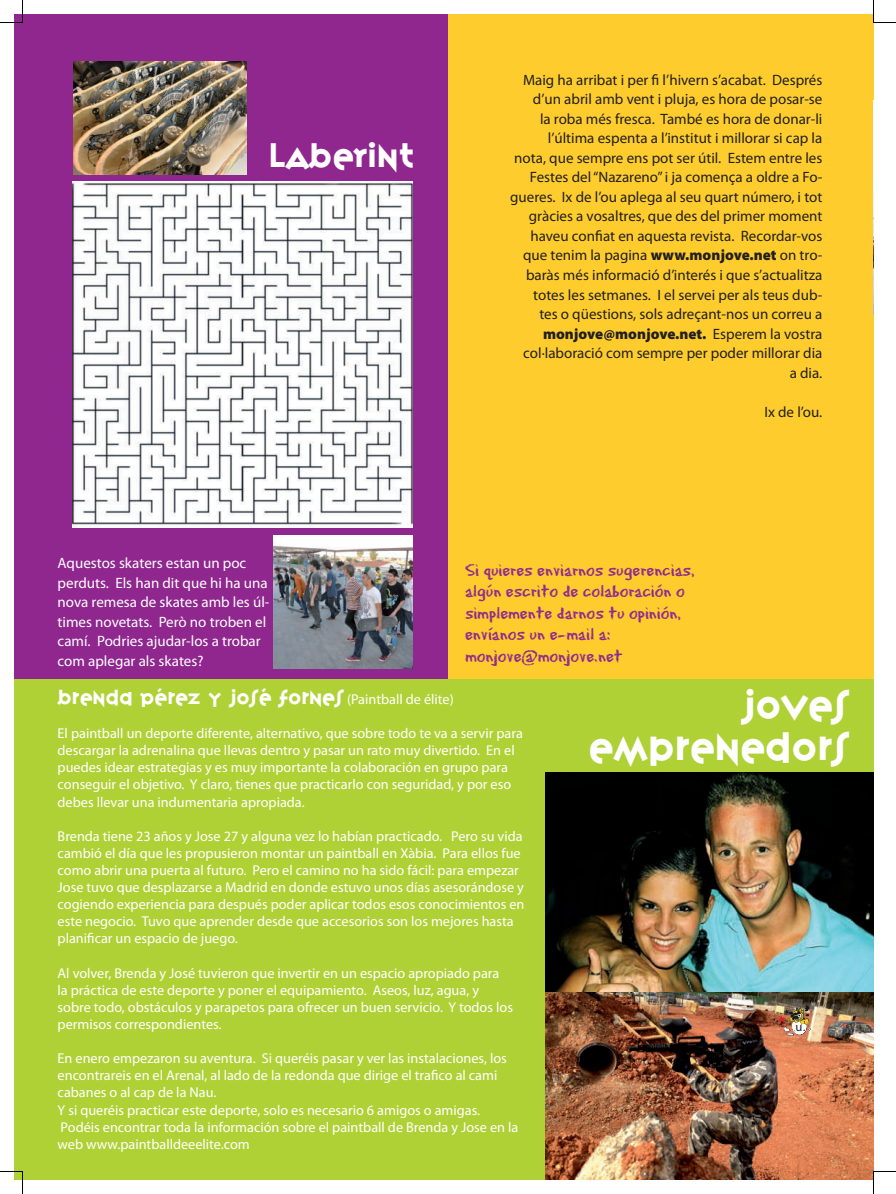
<style>
.page{position:relative;width:896px;height:1194px;background:#fff}
.page>*{position:absolute;margin:0;border:0;box-sizing:border-box;transform-origin:0 0}
.t1{font:35.1px/42px "Variex";color:#fff;text-align:right}
.t2{font:30px "Variex";color:#fff}
.t3{font:18px/21.6px "Eraser Dust";color:#8f278f}
.t4{font:18px "Variex";color:#fff}
.t5{font:15px/19.5px "Myriad Pro";color:#231f20;text-align:right}
.t6{font:15px/19.5px "Myriad Pro";color:#fff}
.t7{font:14.25px/17.1px "Myriad Pro";color:#fff}
.t8{font:12.6px "Myriad Pro";color:#231f20}
.s1{font-weight:900}
.s2{font-family:"Myriad Pro";font-size:14.25px}
</style>
<div class="page">
<div style="left:14px;top:679px;width:859px;height:500px;background:#b0d136"></div>
<div style="left:448px;top:14px;width:425px;height:664px;background:#fecd2d"></div>
<div style="left:14px;top:14px;width:434px;height:664px;background:#8f278f"></div>
<img style="left:873px;top:191px;width:1px;height:123px">
<img style="left:72px;top:182px;width:341px;height:345px">
<img style="left:273px;top:535px;width:139px;height:133px">
<img style="left:73px;top:61px;width:173px;height:114px">
<img style="left:545px;top:772px;width:328px;height:407px">
<svg style="left:777px;top:1005px;width:35px;height:30px"></svg>
<svg style="left:0;top:0;width:23px;height:23px"></svg>
<svg style="left:0;top:1171px;width:23px;height:22px"></svg>
<svg style="left:873px;top:0;width:22px;height:23px"></svg>
<svg style="left:872px;top:1170px;width:23px;height:23px"></svg>
<h2 class="t2" style="left:269px;top:134px;width:146px">LABERINT</h2>
<p class="t5" style="left:510px;top:70px;width:313px">Maig ha arribat i per fi l’hivern s’acabat. Després d’un abril amb vent i pluja, es hora de posar-se<br>la roba més fresca. També es hora de donar-li l’última espenta a l’institut i millorar si cap la<br>nota, que sempre ens pot ser útil. Estem entre les Festes del “Nazareno” i ja comença a oldre a Fo&shy;gueres. Ix de l’ou aplega al seu quart número, i tot gràcies a vosaltres, que des del primer moment haveu confiat en aquesta revista. Recordar-vos que tenim la pagina <span class="s1">www.monjove.net</span> on tro&shy;baràs més informació d’interés i que s’actualitza totes les setmanes. I el servei per als teus dub-<br>tes o qüestions, sols adreçant-nos un correu a <span class="s1">monjove@monjove.net.</span> Esperem la vostra col·laboració com sempre per poder millorar dia<br>a dia.</p>
<p class="t5" style="left:764px;top:401px;width:60px">Ix de l’ou.</p>
<p class="t6" style="left:58px;top:553px;width:213px">Aquestos skaters estan un poc perduts. Els han dit que hi ha una nova remesa de skates amb les úl&shy;times novetats. Però no troben el camí. Podries ajudar-los a trobar com aplegar als skates?</p>
<p class="t3" style="left:465px;top:557px;width:231px">Si quieres enviarnos sugerencias, algún escrito de colaboración o simplemente darnos tu opinión, envíanos un e-mail a: monjove@monjove.net</p>
<h1 class="t1" style="left:588px;top:682px;width:263px">joves emprenedors</h1>
<p class="t4" style="left:58px;top:684px;width:397px">Brenda Pérez y José Fornes <span class="s2">(Paintball de élite)</span></p>
<p class="t7" style="left:58px;top:724px;width:466px">El paintball un deporte diferente, alternativo, que sobre todo te va a servir para descargar la adrenalina que llevas dentro y pasar un rato muy divertido. En el puedes idear estrategias y es muy importante la colaboración en grupo para conseguir el objetivo. Y claro, tienes que practicarlo con seguridad, y por eso debes llevar una indumentaria apropiada.</p>
<p class="t7" style="left:58px;top:827px;width:468px">Brenda tiene 23 años y Jose 27 y alguna vez lo habían practicado. Pero su vida cambió el día que les propusieron montar un paintball en Xàbia. Para ellos fue como abrir una puerta al futuro. Pero el camino no ha sido fácil: para empezar Jose tuvo que desplazarse a Madrid en donde estuvo unos días asesorándose y cogiendo experiencia para después poder aplicar todos esos conocimientos en este negocio. Tuvo que aprender desde que accesorios son los mejores hasta planificar un espacio de juego.</p>
<p class="t7" style="left:58px;top:963px;width:457px">Al volver, Brenda y José tuvieron que invertir en un espacio apropiado para la práctica de este deporte y poner el equipamiento. Aseos, luz, agua, y sobre todo, obstáculos y parapetos para ofrecer un buen servicio. Y todos los permisos correspondientes.</p>
<p class="t7" style="left:58px;top:1049px;width:462px">En enero empezaron su aventura. Si queréis pasar y ver las instalaciones, los encontrareis en el Arenal, al lado de la redonda que dirige el trafico al cami cabanes o al cap de la Nau.<br>Y si queréis practicar este deporte, solo es necesario 6 amigos o amigas.<br>Podéis encontrar toda la información sobre el paintball de Brenda y Jose en la web www.paintballdeeelite.com</p>
<p class="t8" style="left:795px;top:1019px;width:8px">u</p>
</div>
